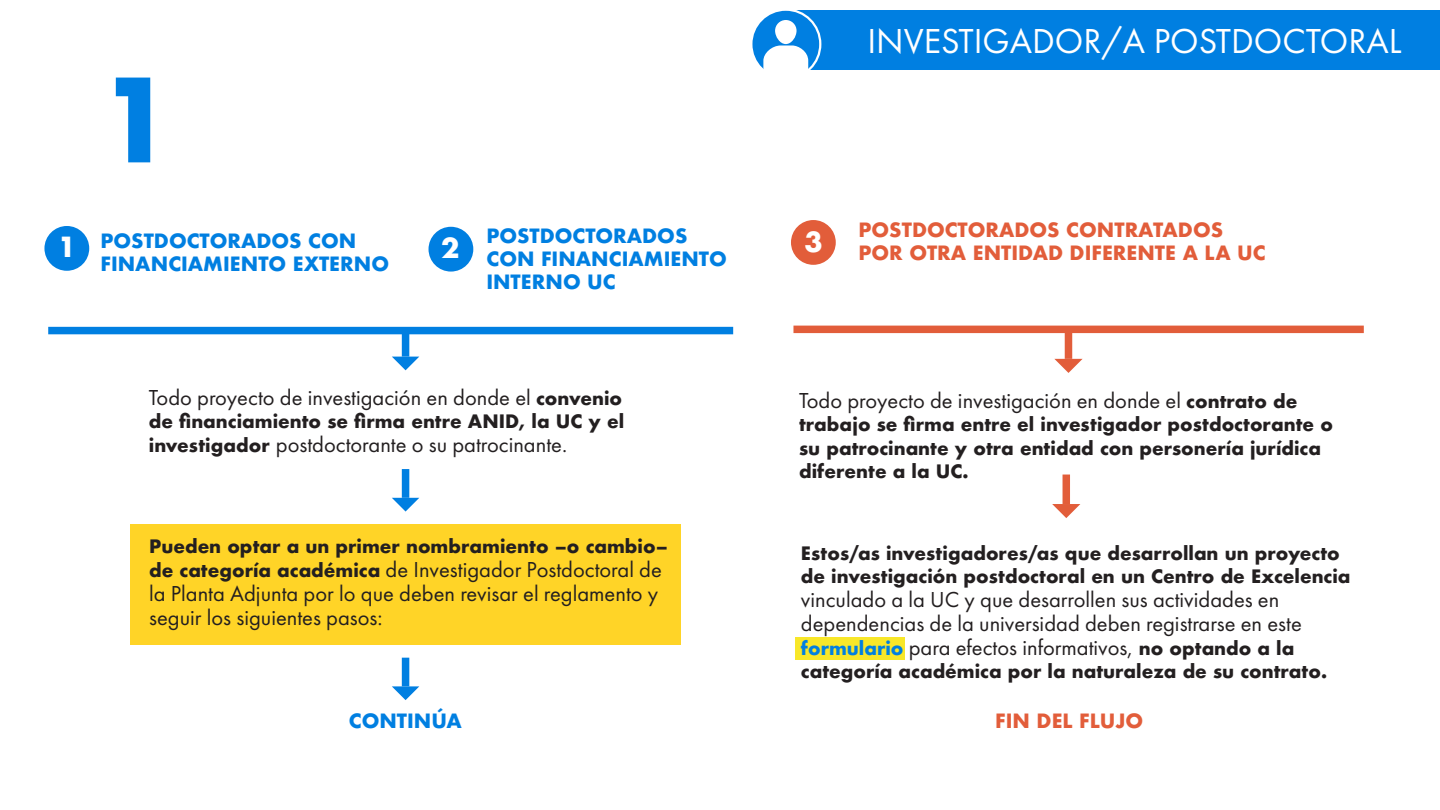
<style>
.page{position:relative;width:1440px;height:810px;background:#fff}
.page>*{position:absolute;margin:0;border:0;box-sizing:border-box;transform-origin:0 0}
.t1{font:700 112.5px "Futura";color:#007fe1}
.t2{font:36px "Futura PT";color:#fff}
.t3{font:700 27px "Futura";color:#fff}
.t4{font:22.5px/24px "Futura PT";color:#231f20}
.t5{font:700 19.2px/23px "Futura";color:#007fe1}
.t6{font:700 19.2px "Futura";color:#e25d3a}
.t7{font:700 18px/23.2px "Futura";color:#231f20}
.s1{font-family:"Futura";font-weight:700;font-size:18px}
.s2{font-family:"Futura";font-weight:700;font-size:18px;color:#007fe1}
</style>
<div class="page">
<div style="left:782px;top:10px;width:658px;height:60px;background:#007fe1"></div>
<div style="left:751px;top:10px;width:69px;height:69px;background:#007fe1;border-radius:50%"></div>
<div style="left:750px;top:9px;width:71px;height:71px;border:2px solid #fff;border-radius:50%"></div>
<svg style="left:763px;top:46px;width:45px;height:34px"></svg>
<div style="left:775px;top:20px;width:22px;height:24px;background:#fff;border-radius:11px"></div>
<div style="left:131px;top:524px;width:550px;height:121px;background:#ffd427"></div>
<div style="left:402px;top:328px;width:7px;height:29px;background:#007fe1"></div>
<svg style="left:392px;top:357px;width:27px;height:13px"></svg>
<div style="left:1065px;top:329px;width:7px;height:30px;background:#e25d3a"></div>
<svg style="left:1054px;top:359px;width:29px;height:14px"></svg>
<div style="left:1063px;top:475px;width:7px;height:29px;background:#e25d3a"></div>
<svg style="left:1052px;top:504px;width:28px;height:14px"></svg>
<div style="left:402px;top:469px;width:7px;height:29px;background:#007fe1"></div>
<svg style="left:392px;top:498px;width:27px;height:14px"></svg>
<div style="left:402px;top:658px;width:7px;height:28px;background:#007fe1"></div>
<svg style="left:392px;top:686px;width:27px;height:14px"></svg>
<div style="left:44px;top:226px;width:45px;height:45px;background:#007fe1;border-radius:50%"></div>
<div style="left:429px;top:227px;width:44px;height:45px;background:#007fe1;border-radius:50%"></div>
<div style="left:48px;top:327px;width:685px;height:7px;background:#007fe1"></div>
<div style="left:793px;top:326px;width:571px;height:7px;background:#e25d3a"></div>
<div style="left:796px;top:637px;width:109px;height:22px;background:#f8e729"></div>
<div style="left:791px;top:220px;width:45px;height:45px;background:#e25d3a;border-radius:50%"></div>
<h1 class="t1" style="left:98px;top:39px;width:78px">1</h1>
<p class="t5" style="left:100px;top:229px;width:290px">POSTDOCTORADOS CON<br>FINANCIAMIENTO EXTERNO</p>
<p class="t3" style="left:58px;top:228px;width:20px">1</p>
<p class="t3" style="left:441px;top:228px;width:20px">2</p>
<p class="t5" style="left:486px;top:224px;width:242px">POSTDOCTORADOS<br>CON FINANCIAMIENTO<br>INTERNO UC</p>
<p class="t4" style="left:149px;top:385px;width:475px">Todo proyecto de investigación en donde el <span class="s1">convenio</span></p>
<p class="t7" style="left:149px;top:410px;width:477px">de financiamiento se firma entre ANID, la UC y el</p>
<p class="t4" style="left:149px;top:433px;width:420px"><span class="s1">investigador</span> postdoctorante o su patrocinante.</p>
<p class="t7" style="left:149px;top:534px;width:520px">Pueden optar a un primer nombramiento –o cambio–</p>
<p class="t4" style="left:149px;top:557px;width:514px"><span class="s1">de categoría académica</span> de Investigador Postdoctoral de la Planta Adjunta por lo que deben revisar el reglamento y seguir los siguientes pasos:</p>
<h2 class="t2" style="left:867px;top:20px;width:536px">INVESTIGADOR/A POSTDOCTORAL</h2>
<p class="t3" style="left:805px;top:223px;width:20px">3</p>
<p class="t6" style="left:859px;top:216px;width:366px">POSTDOCTORADOS CONTRATADOS</p>
<p class="t6" style="left:859px;top:239px;width:409px">POR OTRA ENTIDAD DIFERENTE A LA UC</p>
<p class="t4" style="left:799px;top:388px;width:500px">Todo proyecto de investigación en donde el <span class="s1">contrato de</span></p>
<p class="t7" style="left:799px;top:413px;width:535px">trabajo se firma entre el investigador postdoctorante o su patrocinante y otra entidad con personería jurídica diferente a la UC.</p>
<p class="t7" style="left:801px;top:542px;width:551px">Estos/as investigadores/as que desarrollan un proyecto de investigación postdoctoral en un Centro de Excelencia</p>
<p class="t4" style="left:801px;top:588px;width:502px">vinculado a la UC y que desarrollen sus actividades en dependencias de la universidad deben registrarse en este <span class="s2">formulario</span> para efectos informativos, <span class="s1">no optando a la</span></p>
<p class="t7" style="left:801px;top:660px;width:528px">categoría académica por la naturaleza de su contrato.</p>
<p class="t5" style="left:349px;top:710px;width:115px">CONTINÚA</p>
<p class="t6" style="left:995px;top:707px;width:150px">FIN DEL FLUJO</p>
</div>
